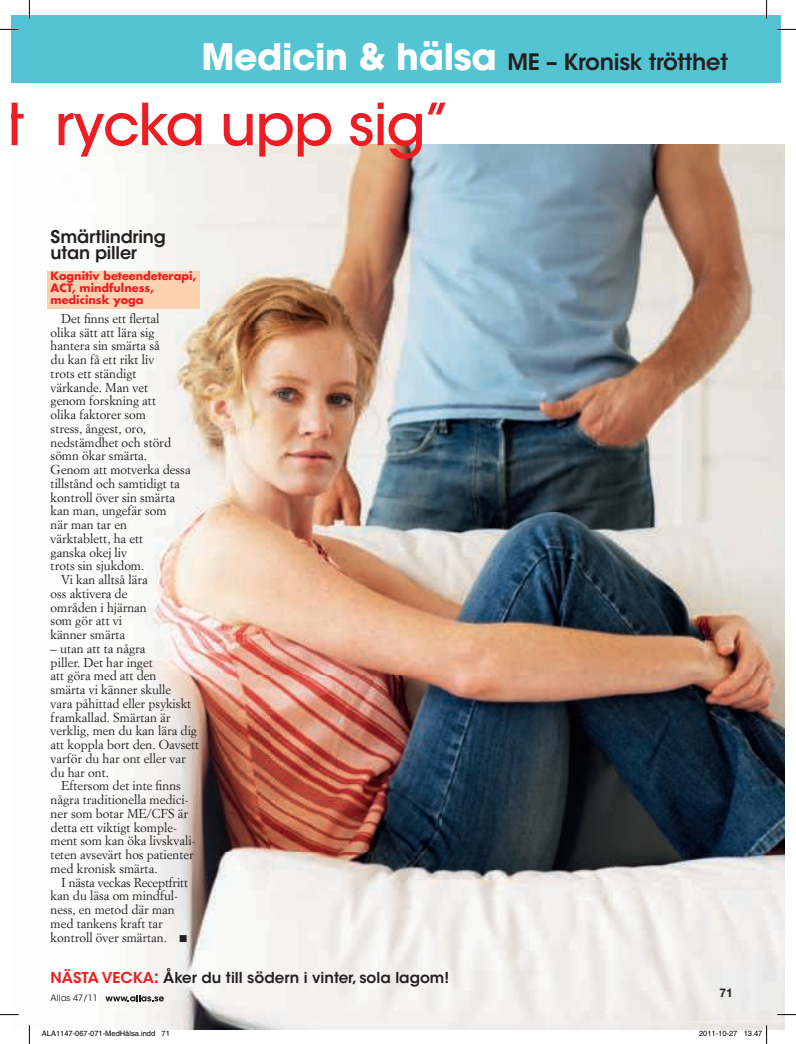
<style>
.page{position:relative;width:796px;height:1044px;background:#fff}
.page>*{position:absolute;margin:0;border:0;box-sizing:border-box;transform-origin:0 0}
.t1{font:500 57.5px "ITC Avant Garde Std";letter-spacing:-.02em;color:#ee1d23}
.t2{font:600 22.5px "ITC Avant Garde Std";letter-spacing:-.01em;color:#231f20}
.t3{font:600 17.5px/16.2px "ITC Avant Garde Std";letter-spacing:-.01em;color:#231f20}
.t4{font:600 15px "ITC Avant Garde Std";color:#231f20}
.t5{font:12.75px "Simoncini Garamond Std";color:#231f20}
.t6{font:700 12px "Helvetica Neue LT Std";color:#231f20}
.t7{font:700 11.25px/12px "Futura Std";color:#ee1d23}
.t8{font:8.75px "ITC Avant Garde Std";color:#231f20}
.t9{font:7.5px "Helvetica";color:#000}
.s1{font-weight:700;font-size:36.25px;color:#fff}
.s2{color:#ee1d23}
.s3{font-size:17.5px;color:#ee1d23}
</style>
<div class="page">
<img style="left:12px;top:145px;width:772px;height:885px">
<div style="left:12px;top:15px;width:769px;height:68px;background:#53c5d2"></div>
<div style="left:47px;top:272px;width:152px;height:37px;background:#fcd1b0"></div>
<svg style="left:105px;top:995px;width:59px;height:6px"></svg>
<svg style="left:0;top:29px;width:19px;height:1px"></svg>
<svg style="left:777px;top:29px;width:19px;height:1px"></svg>
<svg style="left:0;top:1014px;width:19px;height:1px"></svg>
<svg style="left:777px;top:1014px;width:19px;height:1px"></svg>
<svg style="left:29px;top:0;width:1px;height:19px"></svg>
<svg style="left:29px;top:1025px;width:1px;height:19px"></svg>
<svg style="left:766px;top:0;width:1px;height:19px"></svg>
<svg style="left:41px;top:1029px;width:114px;height:1px"></svg>
<svg style="left:744px;top:1025px;width:23px;height:19px"></svg>
<p class="t2" style="left:202px;top:54px;width:528px"><span class="s1">Medicin &amp; hälsa</span> ME – Kronisk trötthet</p>
<p class="t1" style="left:5px;top:103px;width:448px">t rycka upp sig”</p>
<p class="t3" style="left:51px;top:230px;width:117px">Smärtlindring utan piller</p>
<p class="t7" style="left:51px;top:270px;width:147px">Kognitiv beteende terapi,<br>ACT, mindfulness, medicinsk yoga</p>
<p class="t5" style="left:61px;top:313px;width:100px">Det finns ett flertal</p>
<p class="t5" style="left:51px;top:327px;width:105px">olika sätt att lära sig</p>
<p class="t5" style="left:51px;top:341px;width:111px">hantera sin smärta så</p>
<p class="t5" style="left:51px;top:354px;width:105px">du kan få ett rikt liv</p>
<p class="t5" style="left:51px;top:368px;width:87px">trots ett ständigt</p>
<p class="t5" style="left:51px;top:382px;width:99px">värkande. Man vet</p>
<p class="t5" style="left:51px;top:396px;width:107px">genom forskning att</p>
<p class="t5" style="left:51px;top:409px;width:97px">olika faktorer som</p>
<p class="t5" style="left:51px;top:423px;width:97px">stress, ångest, oro,</p>
<p class="t5" style="left:51px;top:437px;width:122px">nedstämdhet och störd</p>
<p class="t5" style="left:51px;top:451px;width:98px">sömn ökar smärta.</p>
<p class="t5" style="left:51px;top:464px;width:142px">Genom att motverka dessa</p>
<p class="t5" style="left:51px;top:478px;width:131px">tillstånd och samtidigt ta</p>
<p class="t5" style="left:51px;top:492px;width:126px">kontroll över sin smärta</p>
<p class="t5" style="left:51px;top:506px;width:117px">kan man, ungefär som</p>
<p class="t5" style="left:51px;top:519px;width:78px">när man tar en</p>
<p class="t5" style="left:51px;top:533px;width:94px">värk tablett, ha ett</p>
<p class="t5" style="left:51px;top:547px;width:78px">ganska okej liv</p>
<p class="t5" style="left:51px;top:561px;width:95px">trots sin sjukdom.</p>
<p class="t5" style="left:61px;top:574px;width:88px">Vi kan alltså lära</p>
<p class="t5" style="left:51px;top:588px;width:78px">oss aktivera de</p>
<p class="t5" style="left:51px;top:602px;width:98px">områden i hjärnan</p>
<p class="t5" style="left:51px;top:616px;width:73px">som gör att vi</p>
<p class="t5" style="left:51px;top:629px;width:76px">känner smärta</p>
<p class="t5" style="left:51px;top:643px;width:96px">– utan att ta några</p>
<p class="t5" style="left:51px;top:657px;width:104px">piller. Det har inget</p>
<p class="t5" style="left:51px;top:671px;width:107px">att göra med att den</p>
<p class="t5" style="left:51px;top:684px;width:122px">smärta vi känner skulle</p>
<p class="t5" style="left:51px;top:698px;width:142px">vara påhittad eller psykiskt</p>
<p class="t5" style="left:51px;top:712px;width:121px">framkallad. Smärtan är</p>
<p class="t5" style="left:51px;top:725px;width:148px">verklig, men du kan lära dig</p>
<p class="t5" style="left:51px;top:739px;width:150px">att koppla bort den. Oavsett</p>
<p class="t5" style="left:51px;top:753px;width:137px">varför du har ont eller var</p>
<p class="t5" style="left:51px;top:767px;width:60px">du har ont.</p>
<p class="t5" style="left:61px;top:780px;width:121px">Eftersom det inte finns</p>
<p class="t5" style="left:51px;top:794px;width:140px">några traditionella medici-</p>
<p class="t5" style="left:51px;top:808px;width:139px">ner som botar ME/CFS är</p>
<p class="t5" style="left:51px;top:822px;width:128px">detta ett viktigt komple-</p>
<p class="t5" style="left:51px;top:835px;width:147px">ment som kan öka livskvali-</p>
<p class="t5" style="left:51px;top:849px;width:145px">teten avsevärt hos patienter</p>
<p class="t5" style="left:51px;top:863px;width:108px">med kronisk smärta.</p>
<p class="t5" style="left:61px;top:877px;width:128px">I nästa veckas Receptfritt</p>
<p class="t5" style="left:51px;top:890px;width:129px">kan du läsa om mindful-</p>
<p class="t5" style="left:51px;top:904px;width:126px">ness, en metod där man</p>
<p class="t5" style="left:51px;top:918px;width:114px">med tankens kraft tar</p>
<p class="t5" style="left:51px;top:932px;width:138px">kontroll över smärtan. ■</p>
<p class="t4" style="left:51px;top:971px;width:400px"><span class="s2">NÄSTA VECKA</span><span class="s3">:</span> Åker du till södern i vinter, sola lagom!</p>
<p class="t8" style="left:51px;top:993px;width:49px">Allas 47/11</p>
<p class="t6" style="left:719px;top:986px;width:15px">71</p>
<p class="t9" style="left:42px;top:1029px;width:129px">ALA1147-067-071-MedHälsa.indd 71</p>
<p class="t9" style="left:699px;top:1029px;width:65px">2011-10-27 13.47</p>
</div>
